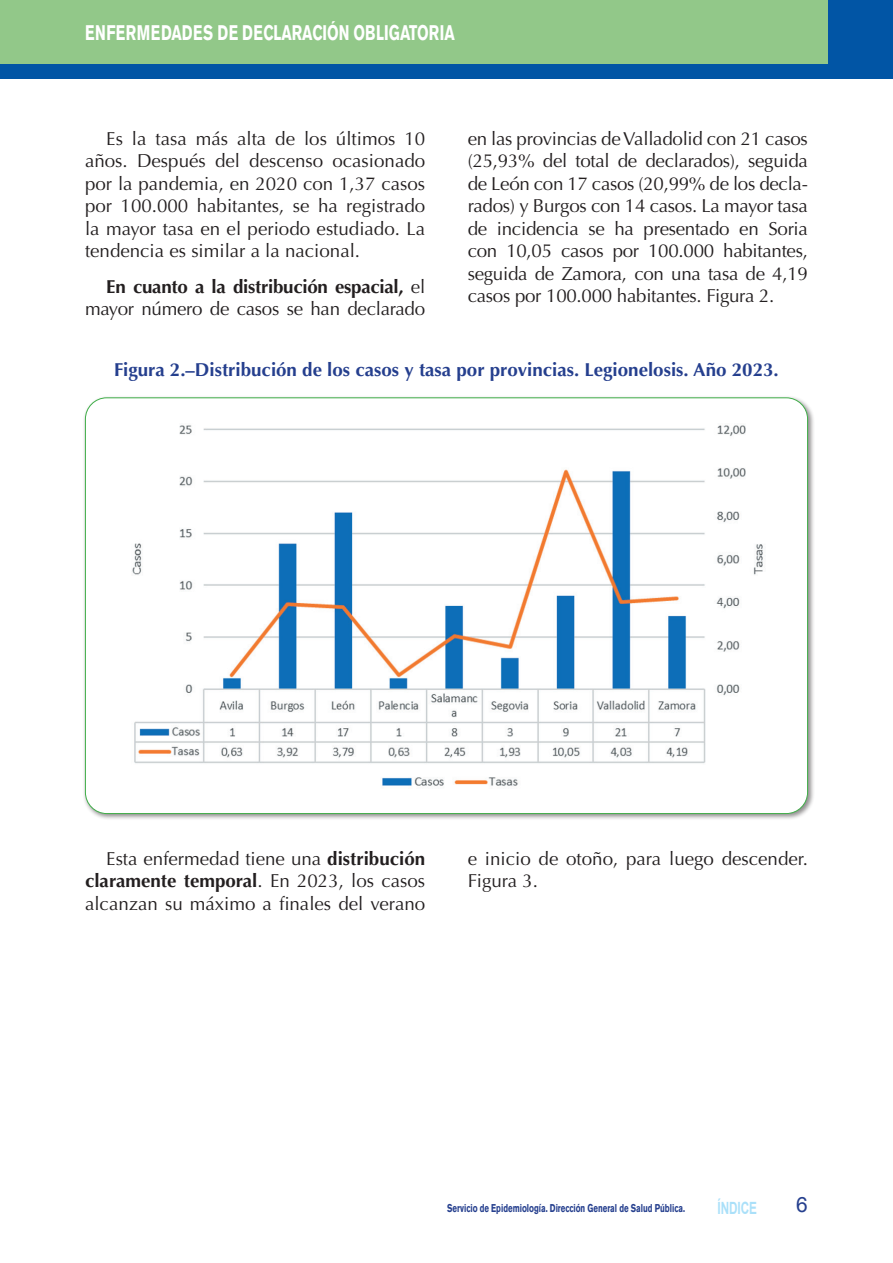
<style>
.page{position:relative;width:893px;height:1263px;background:#fff}
.page>*{position:absolute;margin:0;border:0;box-sizing:border-box;transform-origin:0 0}
.t1{font:700 21px "Akzidenz Grotesk BE";color:#fff;scale:.7 1}
.t2{font:21px "Arial";color:#253f8e}
.t3{font:18.75px/22.5px "Optima";color:#231f20;text-align:justify}
.t4{font:700 18.75px "Optima";color:#253f8e}
.t5{font:700 16.8px "Arial";letter-spacing:-.01em;color:#aae0f9;scale:.7 1}
.t6{font:700 11.25px "Akzidenz Grotesk BE";color:#253f8e;scale:.7 1}
.s1{font-weight:700}
</style>
<div class="page">
<div style="left:0;top:0;width:893px;height:79px;background:#0155a5"></div>
<div style="left:0;top:0;width:828px;height:64px;background:#92c889"></div>
<div style="left:82px;top:395px;width:733px;height:425px;background:#231f20;opacity:.5"></div>
<div style="left:85px;top:398px;width:722px;height:415px;background:#fff;border-radius:21px"></div>
<img style="left:132px;top:425px;width:631px;height:361px">
<p class="t1" style="left:85px;top:20px;width:530px">ENFERMEDADES DE DECLARACIÓN OBLIGATORIA</p>
<p class="t3" style="left:85px;top:127px;width:342px;text-indent:21px">Es la tasa más alta de los últimos 10 años. Después del descenso ocasionado por la pandemia, en 2020 con 1,37 casos por 100.000 habitantes, se ha registrado la mayor tasa en el periodo estudiado. La tendencia es similar a la nacional.</p>
<p class="t3" style="left:85px;top:275px;width:342px;text-align:right"><span class="s1">En cuanto a la distribución espacial,</span> el mayor número de casos se han declarado</p>
<p class="t3" style="left:468px;top:127px;width:342px">en las provincias de Valladolid con 21 casos (25,93% del total de declarados), seguida de León con 17 casos (20,99% de los decla&shy;rados) y Burgos con 14 casos. La mayor tasa de incidencia se ha presentado en Soria con 10,05 casos por 100.000 habitantes, seguida de Zamora, con una tasa de 4,19 casos por 100.000 habitantes. Figura 2.</p>
<p class="t4" style="left:114px;top:359px;width:666px">Figura 2.–Distribución de los casos y tasa por provincias. Legionelosis. Año 2023.</p>
<p class="t3" style="left:85px;top:848px;width:342px;text-indent:21px">Esta enfermedad tiene una <span class="s1">distribución claramente temporal</span>. En 2023, los casos alcanzan su máximo a finales del verano</p>
<p class="t3" style="left:468px;top:848px;width:342px">e inicio de otoño, para luego descender.<br>Figura 3.</p>
<p class="t6" style="left:447px;top:1201px;width:341px">Servicio de Epidemiología. Dirección General de Salud Pública.</p>
<p class="t5" style="left:718px;top:1196px;width:58px">ÍNDICE</p>
<p class="t2" style="left:796px;top:1191px;width:13px">6</p>
</div>
